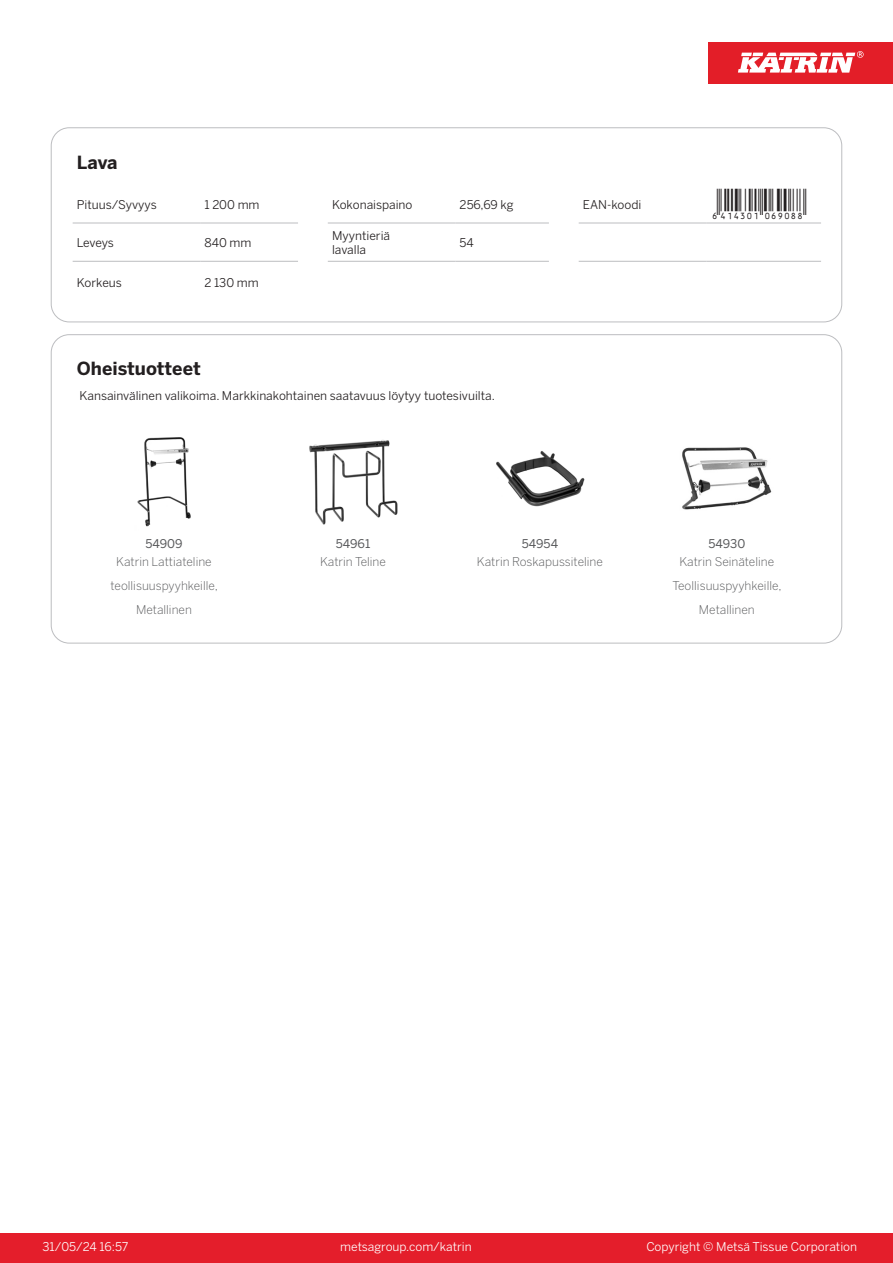
<style>
.page{position:relative;width:893px;height:1263px;background:#fff}
.page>*{position:absolute;margin:0;border:0;box-sizing:border-box;transform-origin:0 0}
.T_EAN{font:30px "Viisas EAN Matala";color:#231f20}
.T_TableHeader{font:700 18px "Benton Sans";color:#231f20}
.T_TableBody{font:12px "Benton Sans";color:#231f20}
.T_RelatedName{font:300 12px/24px "Benton Sans";color:#57585a;text-align:center}
.t1{font:12px "Benton Sans";color:#fff}
.T_RelatedCode{font:12px "Benton Sans";color:#57585a}
</style>
<div class="page">
<div style="left:0;top:1233px;width:893px;height:30px;background:#e41e2b"></div>
<div style="left:708px;top:43px;width:185px;height:41px;background:#e31e28"></div>
<svg style="left:738px;top:51px;width:126px;height:22px"></svg>
<hr style="left:73px;top:223px;width:127px;height:1px;background:#bcbdc0">
<hr style="left:200px;top:223px;width:98px;height:1px;background:#bcbdc0">
<hr style="left:328px;top:223px;width:127px;height:1px;background:#bcbdc0">
<hr style="left:455px;top:223px;width:94px;height:1px;background:#bcbdc0">
<hr style="left:579px;top:223px;width:127px;height:1px;background:#bcbdc0">
<hr style="left:706px;top:223px;width:115px;height:1px;background:#bcbdc0">
<hr style="left:73px;top:261px;width:127px;height:1px;background:#bcbdc0">
<hr style="left:200px;top:261px;width:98px;height:1px;background:#bcbdc0">
<hr style="left:328px;top:261px;width:127px;height:1px;background:#bcbdc0">
<hr style="left:455px;top:261px;width:94px;height:1px;background:#bcbdc0">
<hr style="left:579px;top:261px;width:127px;height:1px;background:#bcbdc0">
<hr style="left:706px;top:261px;width:115px;height:1px;background:#bcbdc0">
<div style="left:51px;top:128px;width:791px;height:194px;border:1px solid #bcbdc0;border-radius:18px"></div>
<img style="left:137px;top:437px;width:54px;height:90px">
<img style="left:309px;top:440px;width:89px;height:85px">
<img style="left:496px;top:451px;width:89px;height:56px">
<img style="left:682px;top:447px;width:90px;height:63px">
<p class="T_TableHeader" style="left:77px;top:151px;width:42px">Lava</p>
<p class="T_TableBody" style="left:77px;top:197px;width:81px">Pituus/Syvyys</p>
<p class="T_TableBody" style="left:204px;top:197px;width:57px">1 200 mm</p>
<p class="T_TableBody" style="left:332px;top:197px;width:82px">Kokonaispaino</p>
<p class="T_TableBody" style="left:460px;top:197px;width:56px">256,69 kg</p>
<p class="T_TableBody" style="left:583px;top:197px;width:60px">EAN-koodi</p>
<p class="T_EAN" style="left:710px;top:188px;width:97px">*6414301069088*</p>
<p class="T_TableBody" style="left:77px;top:235px;width:39px">Leveys</p>
<p class="T_TableBody" style="left:204px;top:235px;width:49px">840 mm</p>
<p class="T_TableBody" style="left:332px;top:228px;width:60px">Myyntieriä</p>
<p class="T_TableBody" style="left:332px;top:243px;width:36px">lavalla</p>
<p class="T_TableBody" style="left:460px;top:235px;width:16px">54</p>
<p class="T_TableBody" style="left:77px;top:276px;width:47px">Korkeus</p>
<p class="T_TableBody" style="left:204px;top:276px;width:56px">2 130 mm</p>
<p class="T_TableHeader" style="left:77px;top:357px;width:125px">Oheistuotteet</p>
<p class="T_TableBody" style="left:80px;top:388px;width:417px">Kansainvälinen valikoima. Markkinakohtainen saatavuus löytyy tuotesivuilta.</p>
<p class="T_RelatedCode" style="left:145px;top:537px;width:39px">54909</p>
<p class="T_RelatedCode" style="left:336px;top:537px;width:36px">54961</p>
<p class="T_RelatedCode" style="left:522px;top:537px;width:38px">54954</p>
<p class="T_RelatedCode" style="left:708px;top:537px;width:38px">54930</p>
<p class="T_RelatedName" style="left:110px;top:550px;width:109px">Katrin Lattiateline teollisuuspyyhkeille,<br>Metallinen</p>
<p class="T_RelatedName" style="left:320px;top:550px;width:67px">Katrin Teline</p>
<p class="T_RelatedName" style="left:477px;top:550px;width:128px">Katrin Roskapussiteline</p>
<p class="T_RelatedName" style="left:672px;top:550px;width:111px">Katrin Seinäteline<br>Teollisuuspyyhkeille,<br>Metallinen</p>
<p class="t1" style="left:43px;top:1239px;width:87px">31/05/24 16:57</p>
<p class="t1" style="left:340px;top:1239px;width:133px">metsagroup.com/katrin</p>
<p class="t1" style="left:646px;top:1239px;width:212px">Copyright © Metsä Tissue Corporation</p>
</div>
